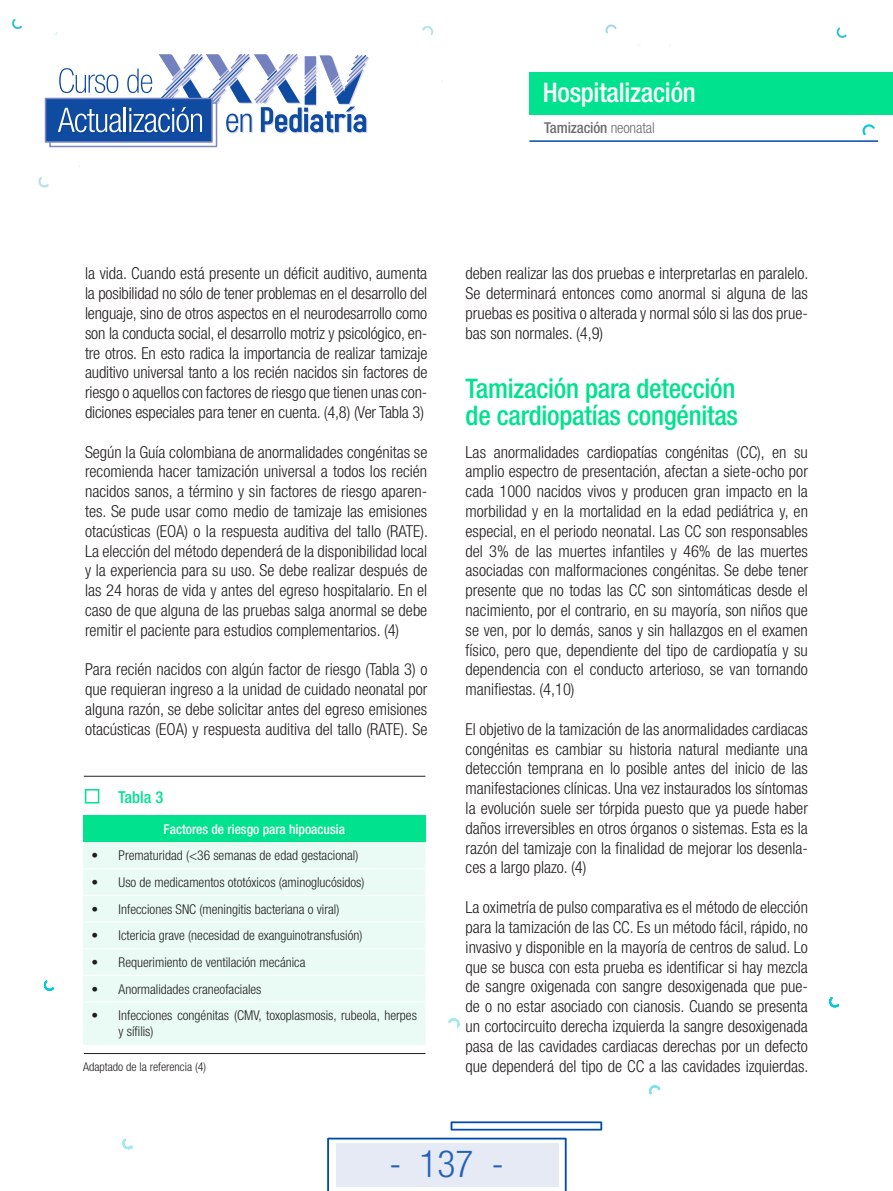
<style>
.page{position:relative;width:893px;height:1191px;background:#fff}
.page>*{position:absolute;margin:0;border:0;box-sizing:border-box;transform-origin:0 0}
.t1{font:300 condensed 37.5px "Helvetica Neue LT Std";color:#004bad}
.t2{font:500 condensed 27px/27px "Helvetica Neue LT Std";letter-spacing:-.01em;color:#00e28e}
.t3{font:500 condensed 27px "Helvetica Neue LT Std";letter-spacing:-.01em;color:#fff}
.t4{font:300 condensed 16.5px/19.8px "Helvetica Neue LT Std";color:#231f20;text-align:justify}
.t5{font:500 condensed 16.5px "Helvetica Neue LT Std";color:#00e28e}
.t6{font:500 condensed 15px "Helvetica Neue LT Std";letter-spacing:-.01em;color:#6c6d70}
.t7{font:300 condensed 13.5px/16.2px "Helvetica Neue LT Std";color:#231f20}
.t8{font:500 condensed 13.5px "Helvetica Neue LT Std";color:#fff}
.t9{font:300 condensed 12px "Helvetica Neue LT Std";color:#231f20}
.s1{font-weight:300}
</style>
<div class="page">
<div style="left:49px;top:102px;width:168px;height:45px;border:2px solid #7c88c3"></div>
<div style="left:45px;top:98px;width:167px;height:44px;background:#0f4ba0"></div>
<div style="left:45px;top:98px;width:168px;height:45px;border:2px solid #7c88c3"></div>
<svg style="left:58px;top:54px;width:311px;height:80px"></svg>
<svg style="left:12px;top:19px;width:10px;height:10px"></svg>
<svg style="left:422px;top:26px;width:12px;height:9px"></svg>
<svg style="left:38px;top:177px;width:11px;height:11px"></svg>
<svg style="left:605px;top:24px;width:12px;height:9px"></svg>
<svg style="left:836px;top:28px;width:11px;height:10px"></svg>
<svg style="left:862px;top:124px;width:13px;height:11px"></svg>
<div style="left:530px;top:72px;width:363px;height:43px;background:#00e28e"></div>
<svg style="left:451px;top:1121px;width:151px;height:9px"></svg>
<svg style="left:327px;top:1137px;width:239px;height:54px"></svg>
<hr style="left:529px;top:140px;width:349px;height:2px;background:#004bad">
<svg style="left:43px;top:980px;width:11px;height:11px"></svg>
<svg style="left:448px;top:1018px;width:12px;height:10px"></svg>
<svg style="left:122px;top:1138px;width:11px;height:11px"></svg>
<svg style="left:649px;top:1085px;width:12px;height:9px"></svg>
<svg style="left:829px;top:997px;width:10px;height:10px"></svg>
<div style="left:336px;top:1143px;width:223px;height:43px;background:#e5eaf5"></div>
<hr style="left:84px;top:776px;width:341px;height:1px;background:#231f20">
<hr style="left:84px;top:1053px;width:341px;height:1px;background:#231f20">
<div style="left:85px;top:789px;width:14px;height:14px;border:2px solid #00e28e"></div>
<div style="left:83px;top:815px;width:342px;height:27px;background:#00e28e"></div>
<div style="left:83px;top:842px;width:342px;height:203px;background:#e9fbf4"></div>
<hr style="left:83px;top:868px;width:342px;height:1px;background:#fff">
<hr style="left:83px;top:895px;width:342px;height:1px;background:#fff">
<hr style="left:83px;top:921px;width:342px;height:1px;background:#fff">
<hr style="left:83px;top:948px;width:342px;height:1px;background:#fff">
<hr style="left:83px;top:975px;width:342px;height:1px;background:#fff">
<hr style="left:83px;top:1001px;width:342px;height:1px;background:#fff">
<h2 class="t3" style="left:543px;top:76px;width:155px">Hospitalización</h2>
<p class="t6" style="left:544px;top:118px;width:112px">Tamización <span class="s1">neonatal</span></p>
<p class="t4" style="left:85px;top:263px;width:344px">la vida. Cuando está presente un déficit auditivo, aumenta la posibilidad no sólo de tener problemas en el desarrollo del lenguaje, sino de otros aspectos en el neurodesarrollo como son la conducta social, el desarrollo motriz y psicológico, en&shy;tre otros. En esto radica la importancia de realizar tamizaje auditivo universal tanto a los recién nacidos sin factores de riesgo o aquellos con factores de riesgo que tienen unas con&shy;diciones especiales para tener en cuenta. (4,8) (Ver Tabla 3)</p>
<p class="t4" style="left:85px;top:442px;width:344px">Según la Guía colombiana de anormalidades congénitas se recomienda hacer tamización universal a todos los recién nacidos sanos, a término y sin factores de riesgo aparen&shy;tes. Se pude usar como medio de tamizaje las emisiones otacústicas (EOA) o la respuesta auditiva del tallo (RATE).<br>La elección del método dependerá de la disponibilidad local y la experiencia para su uso. Se debe realizar después de las 24 horas de vida y antes del egreso hospitalario. En el caso de que alguna de las pruebas salga anormal se debe remitir el paciente para estudios complementarios. (4)</p>
<p class="t4" style="left:85px;top:659px;width:344px">Para recién nacidos con algún factor de riesgo (Tabla 3) o que requieran ingreso a la unidad de cuidado neonatal por alguna razón, se debe solicitar antes del egreso emisiones otacústicas (EOA) y respuesta auditiva del tallo (RATE). Se</p>
<p class="t5" style="left:118px;top:787px;width:47px">Tabla 3</p>
<p class="t8" style="left:164px;top:820px;width:183px">Factores de riesgo para hipoacusia</p>
<p class="t7" style="left:92px;top:847px;width:268px">• Prematuridad (&lt;36 semanas de edad gestacional)</p>
<p class="t7" style="left:92px;top:874px;width:274px">• Uso de medicamentos ototóxicos (aminoglucósidos)</p>
<p class="t7" style="left:92px;top:900px;width:249px">• Infecciones SNC (meningitis bacteriana o viral)</p>
<p class="t7" style="left:92px;top:927px;width:272px">• Ictericia grave (necesidad de exanguinotransfusión)</p>
<p class="t7" style="left:92px;top:954px;width:215px">• Requerimiento de ventilación mecánica</p>
<p class="t7" style="left:92px;top:980px;width:171px">• Anormalidades craneofaciales</p>
<p class="t7" style="left:119px;top:1007px;width:300px;text-indent:-27px">• Infecciones congénitas (CMV, toxoplasmosis, rubeola, herpes y sífilis)</p>
<p class="t9" style="left:83px;top:1059px;width:125px">Adaptado de la referencia (4)</p>
<p class="t4" style="left:466px;top:263px;width:344px">deben realizar las dos pruebas e interpretarlas en paralelo.<br>Se determinará entonces como anormal si alguna de las pruebas es positiva o alterada y normal sólo si las dos prue&shy;bas son normales. (4,9)</p>
<h2 class="t2" style="left:466px;top:375px;width:274px">Tamización para detección de cardiopatías congénitas</h2>
<p class="t4" style="left:466px;top:442px;width:344px">Las anormalidades cardiopatías congénitas (CC), en su amplio espectro de presentación, afectan a siete-ocho por cada 1000 nacidos vivos y producen gran impacto en la morbilidad y en la mortalidad en la edad pediátrica y, en especial, en el periodo neonatal. Las CC son responsables del 3% de las muertes infantiles y 46% de las muertes asociadas con malformaciones congénitas. Se debe tener presente que no todas las CC son sintomáticas desde el nacimiento, por el contrario, en su mayoría, son niños que se ven, por lo demás, sanos y sin hallazgos en el examen físico, pero que, dependiente del tipo de cardiopatía y su dependencia con el conducto arterioso, se van tornando manifiestas. (4,10)</p>
<p class="t4" style="left:466px;top:719px;width:344px">El objetivo de la tamización de las anormalidades cardiacas congénitas es cambiar su historia natural mediante una detección temprana en lo posible antes del inicio de las manifestaciones clínicas. Una vez instaurados los síntomas la evolución suele ser tórpida puesto que ya puede haber daños irreversibles en otros órganos o sistemas. Esta es la razón del tamizaje con la finalidad de mejorar los desenla&shy;ces a largo plazo. (4)</p>
<p class="t4" style="left:466px;top:897px;width:344px">La oximetría de pulso comparativa es el método de elección para la tamización de las CC. Es un método fácil, rápido, no invasivo y disponible en la mayoría de centros de salud. Lo que se busca con esta prueba es identificar si hay mezcla de sangre oxigenada con sangre desoxigenada que pue&shy;de o no estar asociado con cianosis. Cuando se presenta un cortocircuito derecha izquierda la sangre desoxigenada pasa de las cavidades cardiacas derechas por un defecto que dependerá del tipo de CC a las cavidades izquierdas.</p>
<h1 class="t1" style="left:389px;top:1142px;width:116px">- 137 -</h1>
</div>
